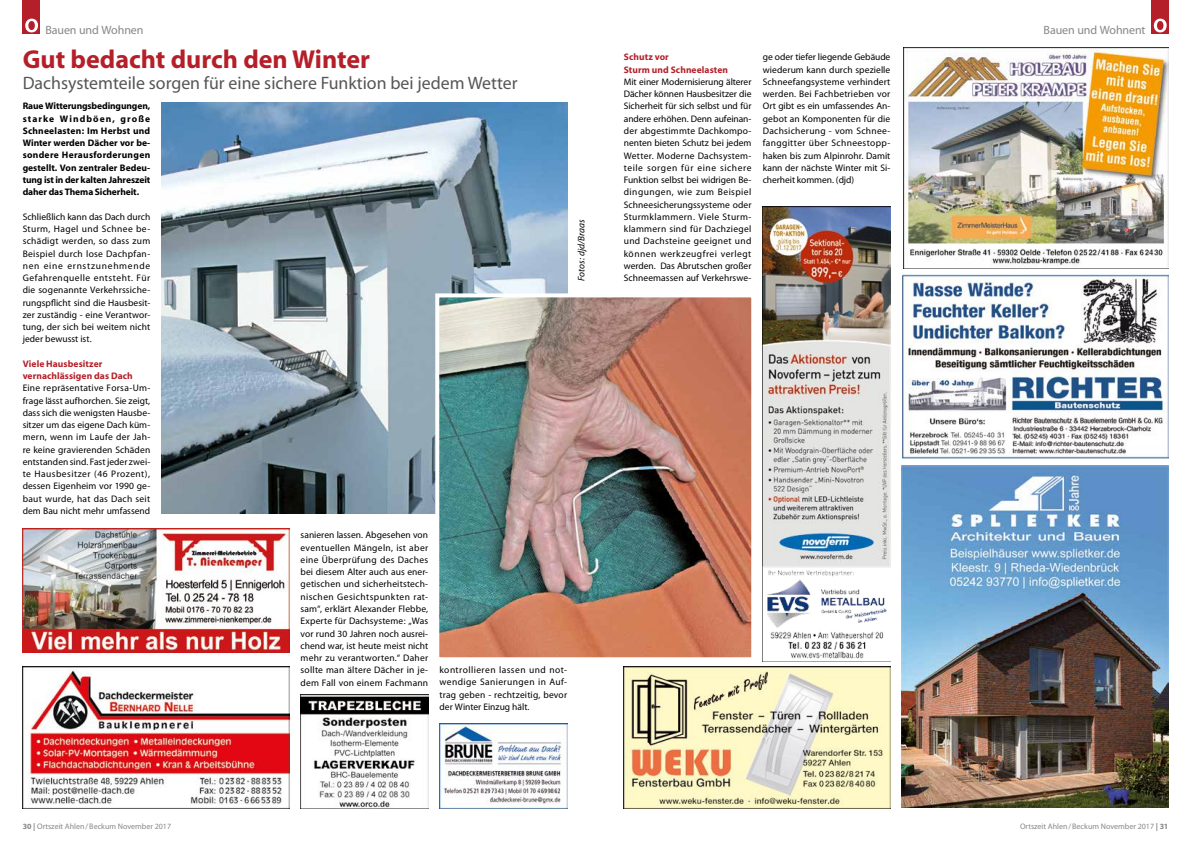
<style>
.page{position:relative;width:1191px;height:842px;background:#fff}
.page>*{position:absolute;margin:0;border:0;box-sizing:border-box;transform-origin:0 0}
.t1{font:700 26px "Myriad";color:#b51f29}
.t2{font:18px "Myriad";color:#575656}
.t3{font:12px "Myriad";letter-spacing:-.005em;color:#878786}
.t4{font:9.5px/12.3px "Myriad";letter-spacing:.01em;color:#000;text-align:justify}
.t5{font:700 9.5px/12.3px "Myriad";letter-spacing:-.01em;color:#000;text-align:justify}
.t6{font:700 9.5px/12.3px "Myriad";letter-spacing:.01em;color:#b51f29}
.t7{font:italic 9.5px "Myriad";letter-spacing:-.005em;color:#000}
.t8{font:8px "Myriad";color:#878786}
.s1{font-weight:700}
</style>
<div class="page">
<div style="left:1151px;top:0;width:17px;height:34px;background:#b51f29"></div>
<svg style="left:1153px;top:19px;width:13px;height:13px"></svg>
<div style="left:23px;top:0;width:17px;height:34px;background:#b51f29"></div>
<svg style="left:25px;top:19px;width:13px;height:13px"></svg>
<img style="left:162px;top:102px;width:405px;height:411px">
<img style="left:433px;top:291px;width:319px;height:367px">
<img style="left:23px;top:529px;width:266px;height:124px">
<img style="left:23px;top:666px;width:266px;height:142px">
<img style="left:439px;top:723px;width:128px;height:85px">
<img style="left:901px;top:465px;width:267px;height:343px">
<img style="left:902px;top:274px;width:266px;height:185px">
<img style="left:903px;top:47px;width:265px;height:222px">
<img style="left:624px;top:666px;width:266px;height:142px">
<img style="left:301px;top:695px;width:127px;height:113px">
<img style="left:763px;top:206px;width:127px;height:453px">
<p class="t3" style="left:45px;top:24px;width:100px">Bauen und Wohnen</p>
<p class="t3" style="left:1043px;top:24px;width:103px">Bauen und Wohnent</p>
<h1 class="t1" style="left:23px;top:46px;width:349px">Gut bedacht durch den Winter</h1>
<h2 class="t2" style="left:23px;top:74px;width:496px">Dachsystemteile sorgen für eine sichere Funktion bei jedem Wetter</h2>
<p class="t5" style="left:23px;top:100px;width:129px">Raue Witterungsbedingungen, starke Windböen, große Schneelasten: Im Herbst und Winter werden Dächer vor be&shy;sondere Herausforderungen gestellt. Von zentraler Bedeu&shy;tung ist in der kalten Jahreszeit daher das Thema Sicherheit.</p>
<p class="t4" style="left:23px;top:211px;width:129px">Schließlich kann das Dach durch Sturm, Hagel und Schnee be&shy;schädigt werden, so dass zum Beispiel durch lose Dachpfan&shy;nen eine ernstzunehmende Gefahrenquelle entsteht. Für die sogenannte Verkehrssiche&shy;rungspflicht sind die Hausbesit&shy;zer zuständig - eine Verantwor&shy;tung, der sich bei weitem nicht jeder bewusst ist.</p>
<p class="t6" style="left:23px;top:358px;width:112px">Viele Hausbesitzer vernachlässigen das Dach</p>
<p class="t4" style="left:23px;top:382px;width:129px">Eine repräsentative Forsa-Um&shy;frage lässt aufhorchen. Sie zeigt, dass sich die wenigsten Hausbe&shy;sitzer um das eigene Dach küm&shy;mern, wenn im Laufe der Jah&shy;re keine gravierenden Schäden entstanden sind. Fast jeder zwei&shy;te Hausbesitzer (46 Prozent), dessen Eigenheim vor 1990 ge&shy;baut wurde, hat das Dach seit dem Bau nicht mehr umfassend</p>
<p class="t4" style="left:300px;top:529px;width:129px">sanieren lassen. Abgesehen von eventuellen Mängeln, ist aber eine Überprüfung des Daches bei diesem Alter auch aus ener&shy;getischen und sicherheitstech&shy;nischen Gesichtspunkten rat&shy;sam“, erklärt Alexander Flebbe, Experte für Dachsysteme: „Was vor rund 30 Jahren noch ausrei&shy;chend war, ist heute meist nicht mehr zu verantworten.“ Daher sollte man ältere Dächer in je&shy;dem Fall von einem Fachmann</p>
<p class="t4" style="left:439px;top:664px;width:129px">kontrollieren lassen und not&shy;wendige Sanierungen in Auf&shy;trag geben - rechtzeitig, bevor der Winter Einzug hält.</p>
<p class="t7" style="left:576px;top:281px;width:63px;rotate:-90deg">Fotos: djd/Braas</p>
<p class="t6" style="left:624px;top:51px;width:106px">Schutz vor<br>Sturm und Schneelasten</p>
<p class="t4" style="left:624px;top:76px;width:129px">Mit einer Modernisierung älterer Dächer können Hausbesitzer die Sicherheit für sich selbst und für andere erhöhen. Denn aufeinan&shy;der abgestimmte Dachkompo&shy;nenten bieten Schutz bei jedem Wetter. Moderne Dachsystem&shy;teile sorgen für eine sichere Funktion selbst bei widrigen Be&shy;dingungen, wie zum Beispiel Schneesicherungssysteme oder Sturmklammern. Viele Sturm&shy;klammern sind für Dachziegel und Dachsteine geeignet und können werkzeugfrei verlegt werden. Das Abrutschen großer</p>
<p class="t4" style="left:624px;top:272px;width:129px">Schneemassen auf Verkehrswe-</p>
<p class="t4" style="left:763px;top:52px;width:129px">ge oder tiefer liegende Gebäude wiederum kann durch spezielle Schneefangsysteme verhindert werden. Bei Fachbetrieben vor Ort gibt es ein umfassendes An&shy;gebot an Komponenten für die Dachsicherung - vom Schnee&shy;fanggitter über Schneestopp&shy;haken bis zum Alpinrohr. Damit kann der nächste Winter mit Si&shy;cherheit kommen. (djd)</p>
<p class="t8" style="left:23px;top:823px;width:150px"><span class="s1">30 |</span> Ortszeit Ahlen/Beckum November 2017</p>
<p class="t8" style="left:1020px;top:823px;width:150px">Ortszeit Ahlen/Beckum November 2017 <span class="s1">| 31</span></p>
</div>
